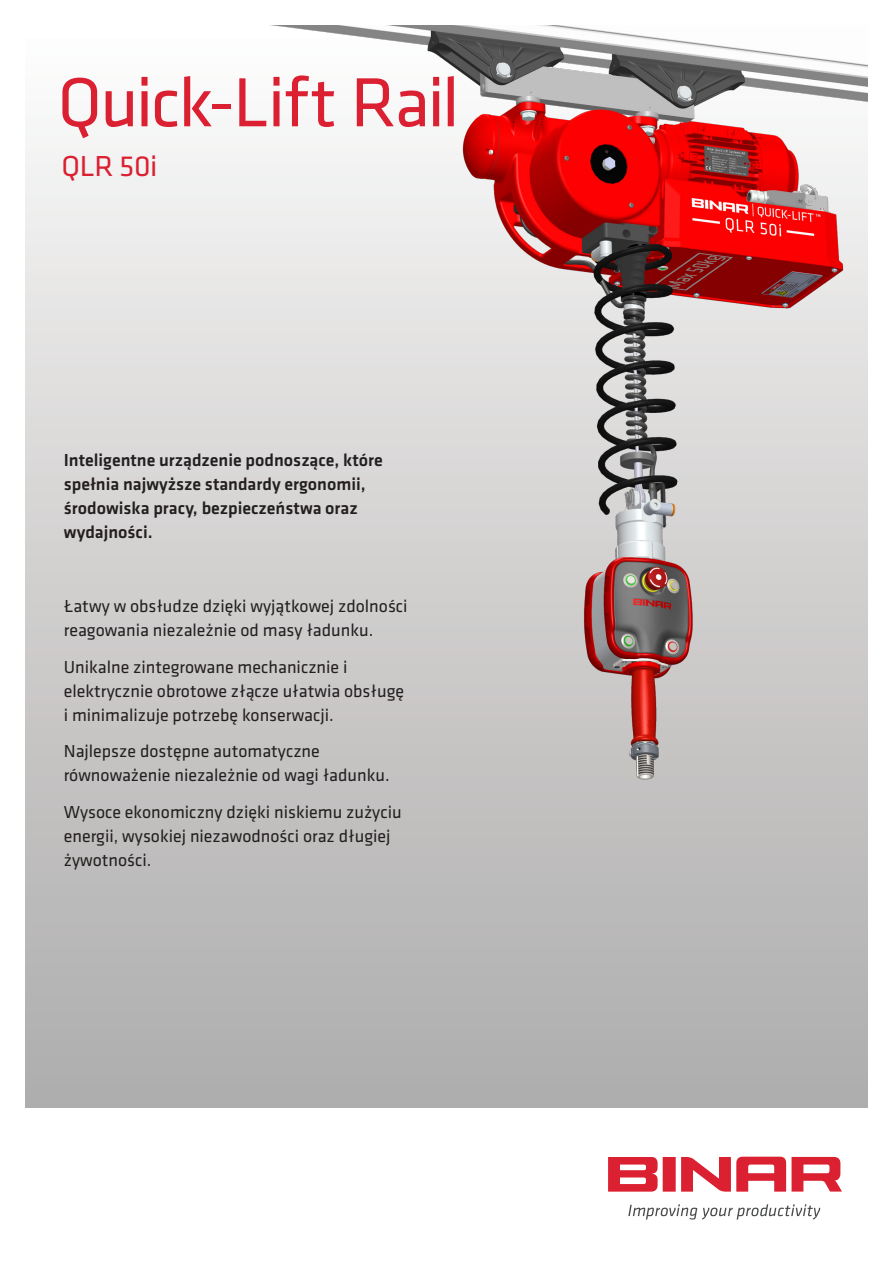
<style>
.page{position:relative;width:893px;height:1263px;background:#fff}
.page>*{position:absolute;margin:0;border:0;box-sizing:border-box;transform-origin:0 0}
.Title_Product_Page1{font:72px "Klavika";letter-spacing:-.025em;color:#da2031}
.Title_Area_Page1{font:30px "Klavika";letter-spacing:-.015em;color:#da2031}
.Teaser_Page1{font:18px/24px "Klavika";color:#231f20}
.Teaser_Page1-2{font:500 18px/24px "Klavika";color:#231f20}
</style>
<div class="page">
<div style="left:26px;top:26px;width:841px;height:1082px;background:#b3b2b2"></div>
<img style="left:25px;top:26px;width:842px;height:934px">
<div style="left:663px;top:1157px;width:13px;height:34px;background:#da2031"></div>
<svg style="left:608px;top:1157px;width:50px;height:34px"></svg>
<svg style="left:681px;top:1157px;width:161px;height:34px"></svg>
<svg style="left:628px;top:1204px;width:192px;height:15px"></svg>
<p class="Title_Product_Page1" style="left:57px;top:63px;width:404px">Quick-Lift Rail</p>
<p class="Title_Area_Page1" style="left:62px;top:149px;width:97px">QLR 50i</p>
<p class="Teaser_Page1-2" style="left:64px;top:449px;width:320px">Inteligentne urządzenie podnoszące, które spełnia najwyższe standardy ergonomii, środowiska pracy, bezpieczeństwa oraz wydajności.</p>
<p class="Teaser_Page1" style="left:64px;top:594px;width:345px">Łatwy w obsłudze dzięki wyjątkowej zdolności reagowania niezależnie od masy ładunku.</p>
<p class="Teaser_Page1" style="left:64px;top:655px;width:342px">Unikalne zintegrowane mechanicznie i elektrycznie obrotowe złącze ułatwia obsługę i minimalizuje potrzebę konserwacji.</p>
<p class="Teaser_Page1" style="left:64px;top:740px;width:327px">Najlepsze dostępne automatyczne równoważenie niezależnie od wagi ładunku.</p>
<p class="Teaser_Page1" style="left:64px;top:800px;width:339px">Wysoce ekonomiczny dzięki niskiemu zużyciu energii, wysokiej niezawodności oraz długiej żywotności.</p>
</div>
